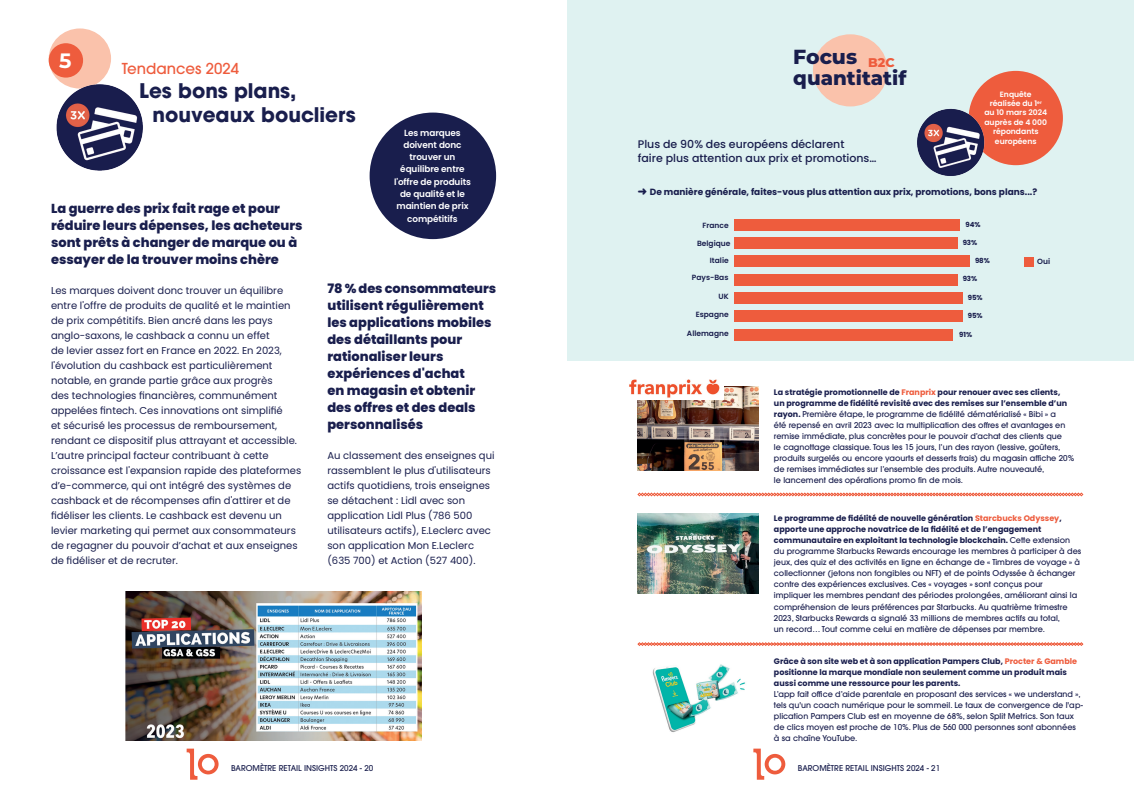
<style>
.page{position:relative;width:1134px;height:794px;background:#fff}
.page>*{position:absolute;margin:0;border:0;box-sizing:border-box;transform-origin:0 0}
.t1{font:700 20.8px "Montserrat";color:#fff}
.t2{font:800 20.4px "Montserrat";color:#191e4d}
.t3{font:700 20px/24px "ITC Avant Garde Pro";color:#191e4d}
.t4{font:800 19.8px "Montserrat";color:#191e4d}
.t5{font:500 15px "ITC Avant Garde Pro";color:#ee5c3d}
.t6{font:800 13px/17px "Poppins";color:#191e4d}
.t7{font:800 12.6px "Montserrat";color:#ee5c3d}
.t8{font:500 11px/14px "Poppins";color:#191e4d}
.t9{font:10px/15px "Poppins";color:#191e4d}
.t10{font:700 9px "Poppins";color:#191e4d}
.t11{font:600 8.9px/12.3px "Poppins";letter-spacing:-.01em;color:#fff;text-align:center}
.t12{font:500 8px/11px "ITC Avant Garde Pro";color:#191e4d}
.t13{font:700 8px/11px "Poppins";color:#191e4d}
.t14{font:600 7.7px/9.3px "Poppins";color:#fff;text-align:center}
.t15{font:600 7.5px/16.3px "Poppins";color:#191e4d;text-align:right}
.t16{font:700 7px "Poppins";color:#191e4d}
.s1{color:#191d4d}
.s2{color:#ee5c3d}
.s3{font-family:"Poppins";font-weight:700}
.s4{font-family:"ITC Avant Garde Pro";font-weight:500}
</style>
<div class="page">
<svg style="left:187px;top:748px;width:32px;height:31px"></svg>
<div style="left:567px;top:0;width:567px;height:360px;background:#dff2f1"></div>
<svg style="left:753px;top:748px;width:32px;height:31px"></svg>
<img style="left:126px;top:591px;width:295px;height:150px">
<div style="left:370px;top:113px;width:126px;height:126px;background:#191e4d;border-radius:50%"></div>
<div style="left:49px;top:28px;width:62px;height:61px;background:#fac2ab;border-radius:50%"></div>
<div style="left:49px;top:43px;width:34px;height:35px;background:#ee5c3d;border-radius:50%"></div>
<img style="left:51px;top:78px;width:97px;height:98px;border-radius:49px">
<div style="left:813px;top:34px;width:75px;height:72px;background:#fac2ab;border-radius:50%"></div>
<div style="left:734px;top:219px;width:226px;height:12px;background:#ee5c3d"></div>
<div style="left:734px;top:237px;width:224px;height:12px;background:#ee5c3d"></div>
<div style="left:734px;top:256px;width:236px;height:11px;background:#ee5c3d"></div>
<div style="left:734px;top:274px;width:224px;height:12px;background:#ee5c3d"></div>
<div style="left:734px;top:292px;width:229px;height:12px;background:#ee5c3d"></div>
<div style="left:734px;top:310px;width:229px;height:12px;background:#ee5c3d"></div>
<div style="left:734px;top:329px;width:219px;height:11px;background:#ee5c3d"></div>
<div style="left:1024px;top:257px;width:9px;height:9px;background:#ee5c3d"></div>
<img style="left:638px;top:387px;width:121px;height:84px">
<img style="left:629px;top:379px;width:94px;height:20px">
<img style="left:638px;top:513px;width:121px;height:81px">
<img style="left:652px;top:664px;width:93px;height:68px">
<svg style="left:638px;top:493px;width:445px;height:3px"></svg>
<svg style="left:638px;top:642px;width:445px;height:4px;background:#f49a86"></svg>
<div style="left:969px;top:71px;width:94px;height:94px;background:#ee5c3d;border-radius:50%"></div>
<img style="left:917px;top:104px;width:72px;height:72px">
<h1 class="t1" style="left:59px;top:46px;width:14px">5</h1>
<h2 class="t2" style="left:793px;top:42px;width:65px">Focus</h2>
<h3 class="t4" style="left:793px;top:63px;width:115px">quantitatif</h3>
<h3 class="t7" style="left:868px;top:53px;width:28px">B2C</h3>
<h3 class="t5" style="left:122px;top:59px;width:119px">Tendances 2024</h3>
<h3 class="t3" style="left:153px;top:78px;width:205px;text-indent:-13px">Les bons plans, nouveaux boucliers</h3>
<p class="t14" style="left:984px;top:89px;width:64px">Enquête réalisée du 1<sup>er </sup>au 10 mars 2024 auprès de 4 000 répondants européens</p>
<p class="t11" style="left:394px;top:126px;width:78px">Les marques doivent donc trouver un équilibre entre l'offre de produits de qualité et le maintien de prix compétitifs</p>
<h3 class="t8" style="left:638px;top:137px;width:240px">Plus de 90% des européens déclarent<br>faire plus attention aux prix et promotions…</h3>
<p class="t10" style="left:638px;top:187px;width:401px"><span class="s1">➜</span> De manière générale, faites-vous plus attention aux prix, promotions, bons plans...?</p>
<p class="t15" style="left:702px;top:217px;width:28px">France</p>
<p class="t15" style="left:697px;top:236px;width:35px">Belgique<br>Italie</p>
<p class="t15" style="left:692px;top:270px;width:38px">Pays-Bas</p>
<p class="t15" style="left:718px;top:288px;width:12px">UK</p>
<p class="t15" style="left:696px;top:306px;width:34px">Espagne</p>
<p class="t15" style="left:687px;top:325px;width:43px">Allemagne</p>
<h3 class="t6" style="left:51px;top:200px;width:253px">La guerre des prix fait rage et pour réduire leurs dépenses, les acheteurs sont prêts à changer de marque ou à essayer de la trouver moins chère</h3>
<p class="t9" style="left:51px;top:283px;width:252px">Les marques doivent donc trouver un équilibre entre l'offre de produits de qualité et le maintien de prix compétitifs. Bien ancré dans les pays anglo-saxons, le cashback a connu un effet<br>de levier assez fort en France en 2022. En 2023, l'évolution du cashback est particulièrement notable, en grande partie grâce aux progrès<br>des technologies financières, communément appelées fintech. Ces innovations ont simplifié<br>et sécurisé les processus de remboursement, rendant ce dispositif plus attrayant et accessible.<br>L’autre principal facteur contribuant à cette croissance est l'expansion rapide des plateformes d’e-commerce, qui ont intégré des systèmes de cashback et de récompenses afin d'attirer et de fidéliser les clients. Le cashback est devenu un levier marketing qui permet aux consommateurs de regagner du pouvoir d’achat et aux enseignes de fidéliser et de recruter.</p>
<h3 class="t6" style="left:327px;top:279px;width:170px">78 % des consommateurs utilisent régulièrement les applications mobiles des détaillants pour rationaliser leurs expériences d'achat<br>en magasin et obtenir des offres et des deals personnalisés</h3>
<p class="t16" style="left:965px;top:220px;width:17px">94%</p>
<p class="t16" style="left:963px;top:238px;width:16px">93%</p>
<p class="t16" style="left:975px;top:256px;width:16px">98%</p>
<p class="t16" style="left:963px;top:275px;width:16px">93%</p>
<p class="t16" style="left:968px;top:293px;width:16px">95%</p>
<p class="t16" style="left:968px;top:312px;width:16px">95%</p>
<p class="t16" style="left:959px;top:330px;width:15px">91%</p>
<p class="t15" style="left:1037px;top:253px;width:14px">Oui</p>
<p class="t13" style="left:774px;top:387px;width:295px">La stratégie promotionnelle de <span class="s2">Franprix</span> pour renouer avec ses clients, un programme de fidélité revisité avec des remises sur l’ensemble d’un</p>
<p class="t12" style="left:774px;top:409px;width:302px"><span class="s3">rayon.</span> Première étape, le programme de fidélité dématérialisé « Bibi » a<br>été repensé en avril 2023 avec la multiplication des offres et avantages en remise immédiate, plus concrètes pour le pouvoir d’achat des clients que<br>le cagnottage classique. Tous les 15 jours, l’un des rayon (lessive, goûters, produits surgelés ou encore yaourts et desserts frais) du magasin affiche 20% de remises immédiates sur l’ensemble des produits. Autre nouveauté,<br>le lancement des opérations promo fin de mois.</p>
<p class="t13" style="left:774px;top:513px;width:298px">Le programme de fidélité de nouvelle génération <span class="s2">Starcbucks Odyssey</span>, apporte une approche novatrice de la fidélité et de l’engagement communautaire en exploitant la technologie blockchain. <span class="s4">Cette extension</span></p>
<p class="t12" style="left:774px;top:546px;width:309px">du programme Starbucks Rewards encourage les membres à participer à des jeux, des quiz et des activités en ligne en échange de « Timbres de voyage » à collectionner (jetons non fongibles ou NFT) et de points Odyssée à échanger contre des expériences exclusives. Ces « voyages » sont conçus pour impliquer les membres pendant des périodes prolongées, améliorant ainsi la compréhension de leurs préférences par Starbucks. Au quatrième trimestre 2023, Starbucks Rewards a signalé 33 millions de membres actifs au total,<br>un record… Tout comme celui en matière de dépenses par membre.</p>
<p class="t13" style="left:774px;top:656px;width:305px">Grâce à son site web et à son application Pampers Club, <span class="s2">Procter &amp; Gamble </span>positionne la marque mondiale non seulement comme un produit mais aussi comme une ressource pour les parents.</p>
<p class="t12" style="left:774px;top:688px;width:310px">L’app fait office d’aide parentale en proposant des services « we understand », tels qu'un coach numérique pour le sommeil. Le taux de convergence de l'ap&shy;plication Pampers Club est en moyenne de 68%, selon Split Metrics. Son taux de clics moyen est proche de 10%. Plus de 560 000 personnes sont abonnées à sa chaîne YouTube.</p>
<p class="t9" style="left:327px;top:448px;width:169px">Au classement des enseignes qui rassemblent le plus d'utilisateurs actifs quotidiens, trois enseignes se détachent : Lidl avec son application Lidl Plus (786 500 utilisateurs actifs), E.Leclerc avec son application Mon E.Leclerc (635 700) et Action (527 400).</p>
<p class="t12" style="left:231px;top:763px;width:144px">BAROMÈTRE RETAIL INSIGHTS 2024 - 20</p>
<p class="t12" style="left:798px;top:763px;width:144px">BAROMÈTRE RETAIL INSIGHTS 2024 - 21</p>
</div>
